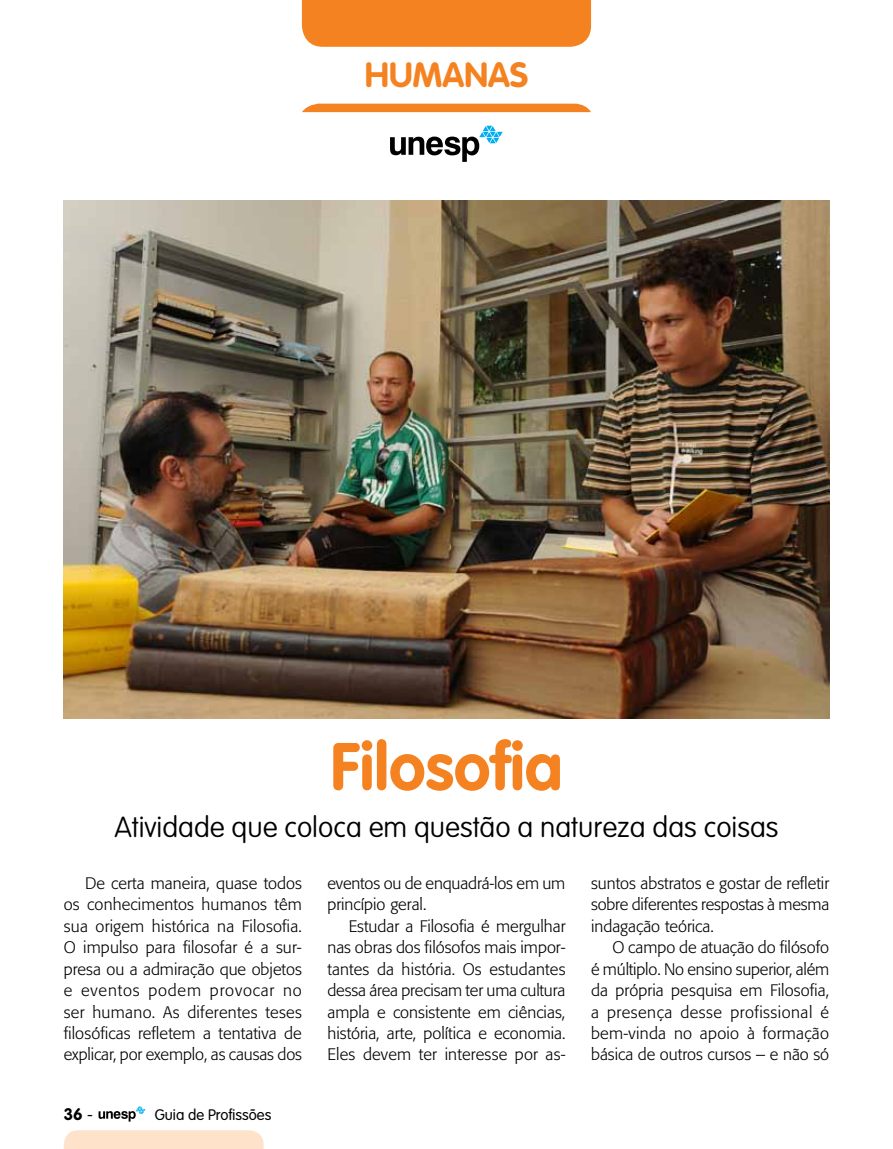
<style>
.page{position:relative;width:893px;height:1149px;background:#fff}
.page>*{position:absolute;margin:0;border:0;box-sizing:border-box;transform-origin:0 0}
.t1{font:700 66px "VAG Rounded";color:#f58220}
.t2{font:700 34.5px "VAG Rounded";color:#f58220}
.t3{font:100 28.5px "VAG Rounded";color:#000}
.t4{font:300 16.5px/21.5px "Formata";color:#000;text-align:justify}
.t5{font:700 16.5px "VAG Rounded";color:#000}
.t6{font:300 15px "VAG Rounded";color:#000}
</style>
<div class="page">
<div style="left:302px;top:104px;width:289px;height:8px;background:#f58220"></div>
<div style="left:302px;top:0;width:289px;height:47px;background:#f58220"></div>
<svg style="left:64px;top:1130px;width:200px;height:18px"></svg>
<svg style="left:99px;top:1106px;width:46px;height:15px"></svg>
<svg style="left:390px;top:126px;width:113px;height:36px"></svg>
<img style="left:64px;top:200px;width:765px;height:518px">
<h2 class="t2" style="left:365px;top:55px;width:165px">HUMANAS</h2>
<h1 class="t1" style="left:330px;top:727px;width:234px">Filosofia</h1>
<h3 class="t3" style="left:114px;top:810px;width:666px">Atividade que coloca em questão a natureza das coisas</h3>
<p class="t4" style="left:64px;top:872px;width:240px;text-indent:21px">De certa maneira, quase todos os conhecimentos humanos têm sua origem histórica na Filosofia.<br>O impulso para filosofar é a sur&shy;presa ou a admiração que objetos e eventos podem provocar no ser humano. As diferentes teses filosóficas refletem a tentativa de explicar, por exemplo, as causas dos</p>
<p class="t4" style="left:327px;top:872px;width:239px">eventos ou de enquadrá-los em um princípio geral.</p>
<p class="t4" style="left:591px;top:872px;width:240px">suntos abstratos e gostar de refletir sobre diferentes respostas à mesma indagação teórica.</p>
<p class="t4" style="left:591px;top:936px;width:240px;text-indent:21px">O campo de atuação do filósofo é múltiplo. No ensino superior, além da própria pesquisa em Filosofia, a presença desse profissional é bem-vinda no apoio à formação básica de outros cursos – e não só</p>
<p class="t4" style="left:327px;top:914px;width:240px;text-indent:21px">Estudar a Filosofia é mergulhar nas obras dos filósofos mais impor&shy;tantes da história. Os estudantes dessa área precisam ter uma cultura ampla e consistente em ciências, história, arte, política e economia.<br>Eles devem ter interesse por as-</p>
<p class="t5" style="left:64px;top:1103px;width:20px">36</p>
<p class="t6" style="left:155px;top:1105px;width:118px">Guia de Profissões</p>
</div>
